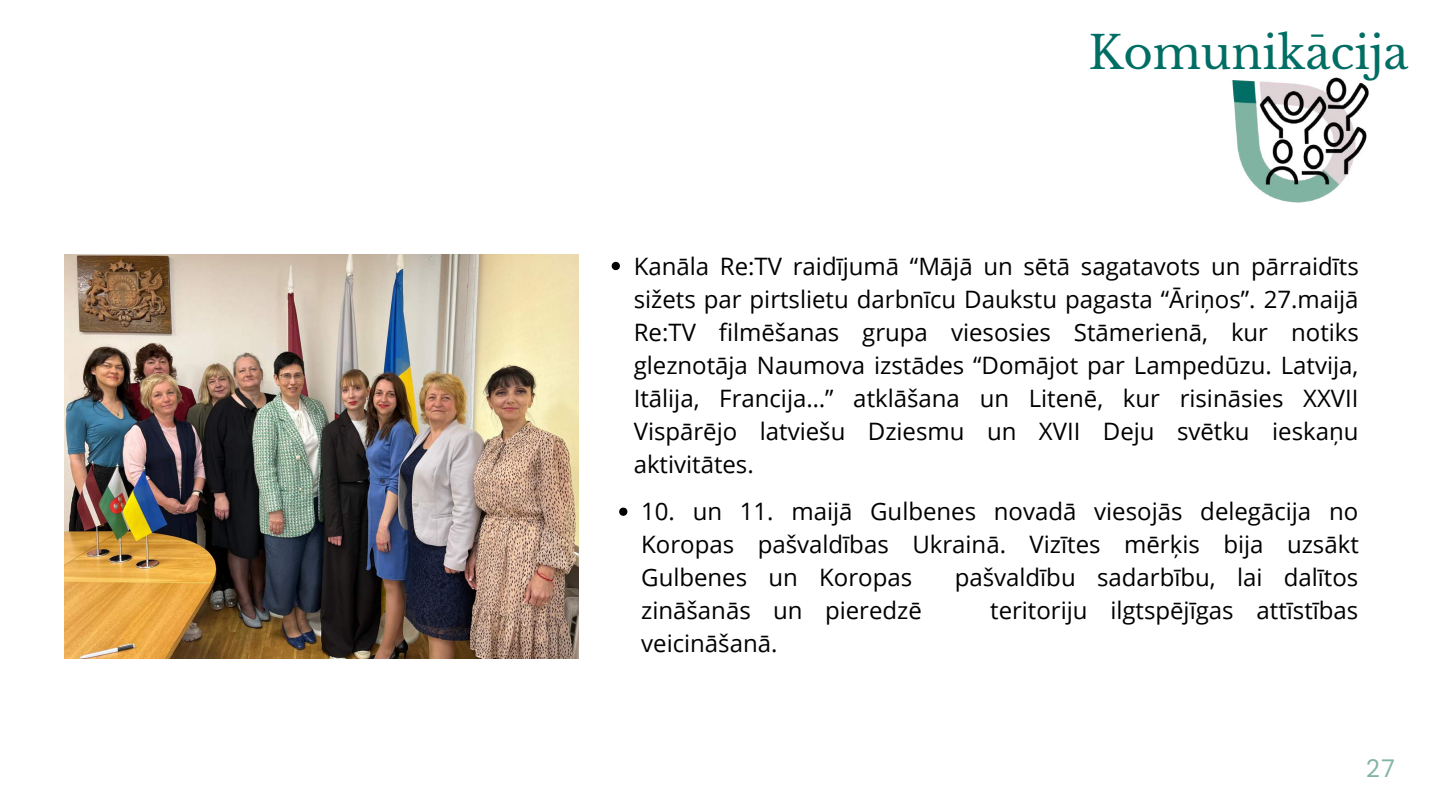
<style>
.page{position:relative;width:1440px;height:810px;background:#fff}
.page>*{position:absolute;margin:0;border:0;box-sizing:border-box;transform-origin:0 0}
.t1{font:45px "Libre Baskerville";color:#006e64}
.t2{font:25px "DM Sans";color:#82b4a3}
.t3{font:24px/33px "Open Sans";color:#000;text-align:justify}
</style>
<div class="page">
<img style="left:1232px;top:77px;width:137px;height:126px">
<img style="left:65px;top:254px;width:513px;height:404px">
<svg style="left:612px;top:262px;width:8px;height:8px"></svg>
<svg style="left:619px;top:508px;width:8px;height:8px"></svg>
<h1 class="t1" style="left:1088px;top:26px;width:321px">Komunikācija</h1>
<p class="t3" style="left:634px;top:249px;width:727px">Kanāla Re:TV raidījumā “Mājā un sētā sagatavots un pārraidīts sižets par pirtslietu darbnīcu Daukstu pagasta “Āriņos”. 27.maijā Re:TV filmēšanas grupa viesosies Stāmerienā, kur notiks gleznotāja Naumova izstādes “Domājot par Lampedūzu. Latvija, Itālija, Francija…” atklāšana un Litenē, kur risināsies XXVII Vispārējo latviešu Dziesmu un XVII Deju svētku ieskaņu aktivitātes.</p>
<p class="t3" style="left:641px;top:495px;width:719px">10. un 11. maijā Gulbenes novadā viesojās delegācija no Koropas pašvaldības Ukrainā. Vizītes mērķis bija uzsākt Gulbenes un Koropas</p>
<p class="t3" style="left:955px;top:561px;width:405px">pašvaldību sadarbību, lai dalītos</p>
<p class="t3" style="left:641px;top:594px;width:282px">zināšanās un pieredzē</p>
<p class="t3" style="left:990px;top:594px;width:370px">teritoriju ilgtspējīgas attīstības</p>
<p class="t3" style="left:641px;top:627px;width:138px">veicināšanā.</p>
<p class="t2" style="left:1366px;top:752px;width:31px">27</p>
</div>
